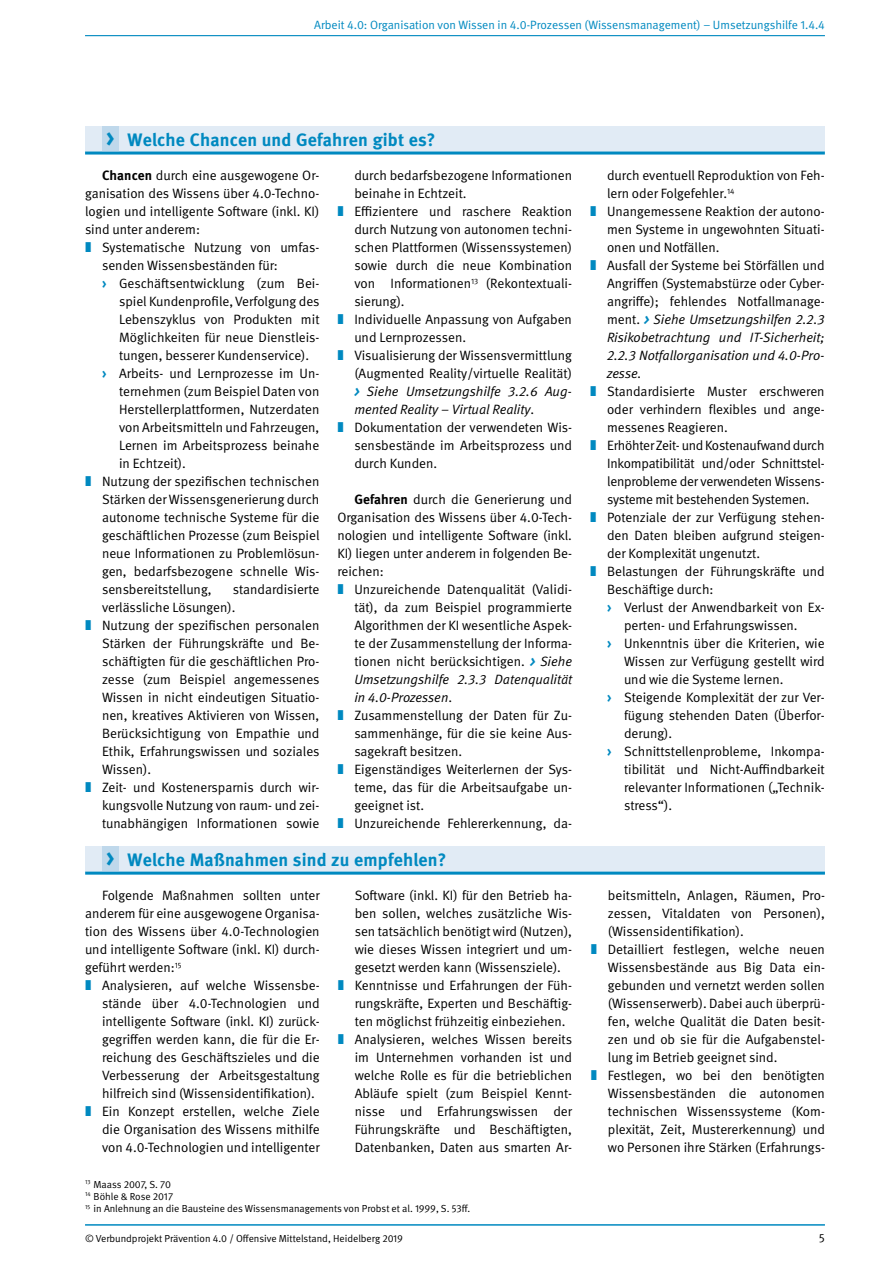
<style>
.page{position:relative;width:893px;height:1263px;background:#fff}
.page>*{position:absolute;margin:0;border:0;box-sizing:border-box;transform-origin:0 0}
.t1{font:700 18px "DGUV Meta";letter-spacing:.01em;color:#0089c0}
.P_Fließtext__Einzug{font:13.5px/18px "DGUV Meta";color:#000;text-align:justify}
.t2{font:12px "DGUV Meta";color:#0089c0}
.t3{font:12px "DGUV Meta";color:#000}
._02_Quellen{font:10.2px "DGUV Meta";color:#000}
.s1{font-size:28.5px}
.s2{font-weight:700}
.s3{font-weight:700;font-size:15px;color:#0089c0}
.s4{font-weight:700;font-style:italic;color:#0089c0}
.s5{font-style:italic}
</style>
<div class="page">
<hr style="left:85px;top:35px;width:740px;height:1px;background:#0089c0">
<hr style="left:85px;top:1224px;width:740px;height:2px;background:#0089c0">
<div style="left:85px;top:126px;width:740px;height:26px;background:#e1ebf5"></div>
<hr style="left:85px;top:152px;width:740px;height:3px;background:#0089c0">
<div style="left:102px;top:126px;width:16px;height:26px;background:#bfd8eb"></div>
<div style="left:85px;top:846px;width:740px;height:26px;background:#e1ebf5"></div>
<hr style="left:85px;top:872px;width:740px;height:3px;background:#0089c0">
<div style="left:102px;top:846px;width:16px;height:26px;background:#bfd8eb"></div>
<p class="t2" style="left:314px;top:18px;width:512px">Arbeit 4.0: Organisation von Wissen in 4.0-Prozessen (Wissensmanagement) – Umsetzungshilfe 1.4.4</p>
<p class="t1" style="left:106px;top:129px;width:331px"><span class="s1">›</span> Welche Chancen und Gefahren gibt es?</p>
<p class="P_Fließtext__Einzug" style="left:85px;top:167px;width:236px;text-indent:17px"><span class="s2">Chancen</span> durch eine ausgewogene Or&shy;ganisation des Wissens über 4.0-Techno&shy;logien und intelligente Software (inkl. KI) sind unter anderem:</p>
<p class="P_Fließtext__Einzug" style="left:102px;top:239px;width:219px">Systematische Nutzung von umfas&shy;senden Wissensbeständen für:</p>
<p class="P_Fließtext__Einzug" style="left:119px;top:275px;width:202px;text-indent:-17px"><span class="s3">›</span> Geschäftsentwicklung (zum Bei&shy;spiel Kundenprofile, Verfolgung des Lebenszyklus von Produkten mit Möglichkeiten für neue Dienstleis&shy;tungen, besserer Kundenservice).</p>
<p class="P_Fließtext__Einzug" style="left:119px;top:365px;width:202px;text-indent:-17px"><span class="s3">›</span> Arbeits- und Lernprozesse im Un&shy;ternehmen (zum Beispiel Daten von Herstellerplattformen, Nutzerdaten von Arbeitsmitteln und Fahrzeugen, Lernen im Arbeitsprozess beinahe in Echtzeit).</p>
<p class="P_Fließtext__Einzug" style="left:102px;top:473px;width:219px">Nutzung der spezifischen technischen Stärken der Wissensgenerierung durch autonome technische Systeme für die geschäftlichen Prozesse (zum Beispiel neue Informationen zu Problemlösun&shy;gen, bedarfsbezogene schnelle Wis&shy;sensbereitstellung,</p>
<p class="P_Fließtext__Einzug" style="left:354px;top:167px;width:219px">durch bedarfsbezogene Informationen beinahe in Echtzeit.</p>
<p class="P_Fließtext__Einzug" style="left:354px;top:203px;width:219px">Effizientere und raschere Reaktion durch Nutzung von autonomen techni&shy;schen Plattformen (Wissenssystemen) sowie durch die neue Kombination von Informationen<sup>13</sup> (Rekontextuali&shy;sierung).</p>
<p class="P_Fließtext__Einzug" style="left:354px;top:311px;width:219px">Individuelle Anpassung von Aufgaben und Lernprozessen.</p>
<p class="P_Fließtext__Einzug" style="left:354px;top:347px;width:219px">Visualisierung der Wissensvermittlung (Augmented Reality/virtuelle Realität) <span class="s4">&gt;</span> <span class="s5">Siehe Umsetzungshilfe 3.2.6 Aug&shy;mented Reality – Virtual Reality</span>.</p>
<p class="P_Fließtext__Einzug" style="left:354px;top:419px;width:219px">Dokumentation der verwendeten Wis&shy;sensbestände im Arbeitsprozess und durch Kunden.</p>
<p class="P_Fließtext__Einzug" style="left:337px;top:491px;width:236px;text-indent:17px"><span class="s2">Gefahren</span> durch die Generierung und Organisation des Wissens über 4.0-Tech&shy;nologien und intelligente Software (inkl.<br>KI) liegen unter anderem in folgenden Be&shy;reichen:</p>
<p class="P_Fließtext__Einzug" style="left:354px;top:581px;width:219px">Unzureichende Datenqualität (Validi&shy;tät), da zum Beispiel programmierte Algorithmen der KI wesentliche Aspek&shy;te der Zusammenstellung der Informa&shy;tionen nicht berücksichtigen. <span class="s4">&gt;</span> <span class="s5">Siehe Umsetzungshilfe 2.3.3 Datenqualität in 4.0-Prozessen</span>.</p>
<p class="P_Fließtext__Einzug" style="left:354px;top:707px;width:219px">Zusammenstellung der Daten für Zu&shy;sammenhänge, für die sie keine Aus&shy;sagekraft besitzen.</p>
<p class="P_Fließtext__Einzug" style="left:354px;top:761px;width:219px">Eigenständiges Weiterlernen der Sys&shy;teme, das für die Arbeitsaufgabe un&shy;geeignet ist.</p>
<p class="P_Fließtext__Einzug" style="left:354px;top:815px;width:219px">Unzureichende Fehlererkennung, da-</p>
<p class="P_Fließtext__Einzug" style="left:102px;top:581px;width:219px;text-indent:131px">standardisierte verlässliche Lösungen).</p>
<p class="P_Fließtext__Einzug" style="left:102px;top:617px;width:219px">Nutzung der spezifischen personalen Stärken der Führungskräfte und Be&shy;schäftigten für die geschäftlichen Pro&shy;zesse (zum Beispiel angemessenes Wissen in nicht eindeutigen Situatio&shy;nen, kreatives Aktivieren von Wissen, Berücksichtigung von Empathie und Ethik, Erfahrungswissen und soziales Wissen).</p>
<p class="P_Fließtext__Einzug" style="left:102px;top:779px;width:219px">Zeit- und Kostenersparnis durch wir&shy;kungsvolle Nutzung von raum- und zei&shy;tunabhängigen Informationen sowie</p>
<p class="t1" style="left:106px;top:849px;width:342px"><span class="s1">›</span> Welche Maßnahmen sind zu empfehlen?</p>
<p class="P_Fließtext__Einzug" style="left:85px;top:887px;width:236px;text-indent:17px">Folgende Maßnahmen sollten unter anderem für eine ausgewogene Organisa&shy;tion des Wissens über 4.0-Technologien und intelligente Software (inkl. KI) durch&shy;geführt werden:<sup>15</sup></p>
<p class="P_Fließtext__Einzug" style="left:102px;top:977px;width:219px">Analysieren, auf welche Wissensbe&shy;stände über 4.0-Technologien und intelligente Software (inkl. KI) zurück&shy;gegriffen werden kann, die für die Er&shy;reichung des Geschäftszieles und die Verbesserung der Arbeitsgestaltung hilfreich sind (Wissensidentifikation).</p>
<p class="P_Fließtext__Einzug" style="left:102px;top:1103px;width:219px">Ein Konzept erstellen, welche Ziele die Organisation des Wissens mithilfe von 4.0-Technologien und intelligenter</p>
<p class="P_Fließtext__Einzug" style="left:355px;top:887px;width:219px">Software (inkl. KI) für den Betrieb ha&shy;ben sollen, welches zusätzliche Wis&shy;sen tatsächlich benötigt wird (Nutzen), wie dieses Wissen integriert und um&shy;gesetzt werden kann (Wissensziele).</p>
<p class="P_Fließtext__Einzug" style="left:355px;top:977px;width:219px">Kenntnisse und Erfahrungen der Füh&shy;rungskräfte, Experten und Beschäftig&shy;ten möglichst frühzeitig einbeziehen.</p>
<p class="P_Fließtext__Einzug" style="left:355px;top:1031px;width:219px">Analysieren, welches Wissen bereits im Unternehmen vorhanden ist und welche Rolle es für die betrieblichen Abläufe spielt (zum Beispiel Kennt&shy;nisse und Erfahrungswissen der Führungskräfte und Beschäftigten, Datenbanken, Daten aus smarten Ar-</p>
<h2 class="_02_Quellen" style="left:85px;top:1178px;width:88px"><sup>13</sup> Maass 2007, S. 70</h2>
<h2 class="_02_Quellen" style="left:85px;top:1190px;width:90px"><sup>14</sup> Böhle &amp; Rose 2017</h2>
<h2 class="_02_Quellen" style="left:85px;top:1202px;width:387px"><sup>15</sup> in Anlehnung an die Bausteine des Wissensmanagements von Probst et al. 1999, S. 53ff.</h2>
<p class="_02_Quellen" style="left:85px;top:1233px;width:319px">© Verbundprojekt Prävention 4.0 / Offensive Mittelstand, Heidelberg 2019</p>
<p class="P_Fließtext__Einzug" style="left:607px;top:167px;width:219px">durch eventuell Reproduktion von Feh&shy;lern oder Folgefehler.<sup>14</sup></p>
<p class="P_Fließtext__Einzug" style="left:607px;top:203px;width:219px">Unangemessene Reaktion der autono&shy;men Systeme in ungewohnten Situati&shy;onen und Notfällen.</p>
<p class="P_Fließtext__Einzug" style="left:607px;top:257px;width:219px">Ausfall der Systeme bei Störfällen und Angriffen (Systemabstürze oder Cyber&shy;angriffe); fehlendes Notfallmanage&shy;ment. <span class="s4">&gt;</span> <span class="s5">Siehe Umsetzungshilfen 2.2.3<br>Risikobetrachtung und IT-Sicherheit; 2.2.3 Notfallorganisation und 4.0-Pro&shy;zesse.</span></p>
<p class="P_Fließtext__Einzug" style="left:607px;top:383px;width:219px">Standardisierte Muster erschweren oder verhindern flexibles und ange&shy;messenes Reagieren.</p>
<p class="P_Fließtext__Einzug" style="left:607px;top:437px;width:219px">Erhöhter Zeit- und Kostenaufwand durch Inkompatibilität und/oder Schnittstel&shy;lenprobleme der verwendeten Wissens&shy;systeme mit bestehenden Systemen.</p>
<p class="P_Fließtext__Einzug" style="left:607px;top:509px;width:219px">Potenziale der zur Verfügung stehen&shy;den Daten bleiben aufgrund steigen&shy;der Komplexität ungenutzt.</p>
<p class="P_Fließtext__Einzug" style="left:607px;top:563px;width:219px">Belastungen der Führungskräfte und<br>Beschäftige durch:</p>
<p class="P_Fließtext__Einzug" style="left:624px;top:599px;width:202px;text-indent:-17px"><span class="s3">›</span> Verlust der Anwendbarkeit von Ex&shy;perten- und Erfahrungswissen.</p>
<p class="P_Fließtext__Einzug" style="left:624px;top:635px;width:202px;text-indent:-17px"><span class="s3">›</span> Unkenntnis über die Kriterien, wie Wissen zur Verfügung gestellt wird und wie die Systeme lernen.</p>
<p class="P_Fließtext__Einzug" style="left:624px;top:689px;width:202px;text-indent:-17px"><span class="s3">›</span> Steigende Komplexität der zur Ver&shy;fügung stehenden Daten (Überfor&shy;derung).</p>
<p class="P_Fließtext__Einzug" style="left:624px;top:743px;width:202px;text-indent:-17px"><span class="s3">›</span> Schnittstellenprobleme, Inkompa&shy;tibilität und Nicht-Auffindbarkeit relevanter Informationen („Technik&shy;stress“).</p>
<p class="P_Fließtext__Einzug" style="left:608px;top:887px;width:219px">beitsmitteln, Anlagen, Räumen, Pro&shy;zessen, Vitaldaten von Personen), (Wissensidentifikation).</p>
<p class="P_Fließtext__Einzug" style="left:608px;top:941px;width:219px">Detailliert festlegen, welche neuen Wissensbestände aus Big Data ein&shy;gebunden und vernetzt werden sollen (Wissenserwerb). Dabei auch überprü&shy;fen, welche Qualität die Daten besit&shy;zen und ob sie für die Aufgabenstel&shy;lung im Betrieb geeignet sind.</p>
<p class="P_Fließtext__Einzug" style="left:608px;top:1067px;width:219px">Festlegen, wo bei den benötigten Wissensbeständen die autonomen technischen Wissenssysteme (Kom&shy;plexität, Zeit, Mustererkennung) und wo Personen ihre Stärken (Erfahrungs-</p>
<p class="t3" style="left:819px;top:1231px;width:7px">5</p>
</div>
